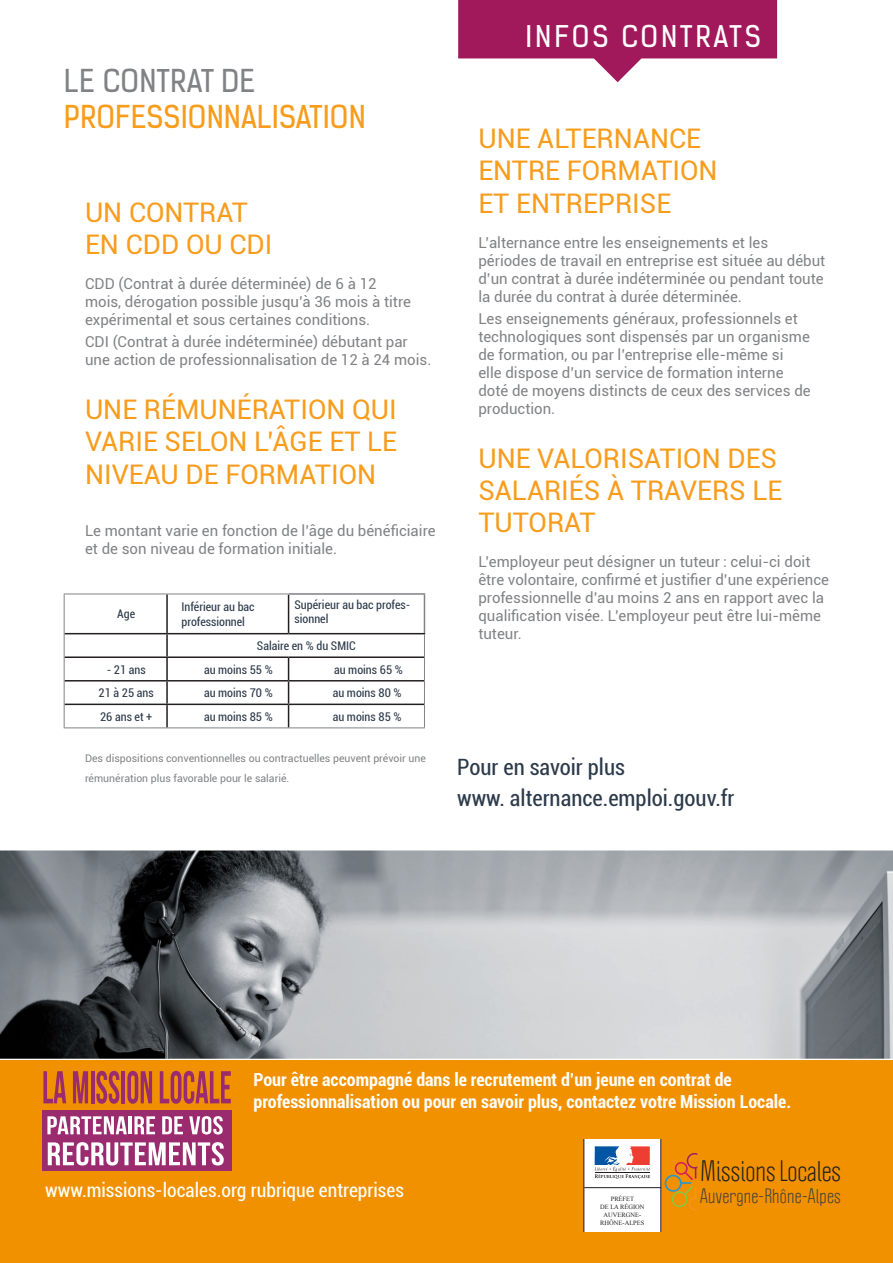
<style>
.page{position:relative;width:893px;height:1263px;background:#fff}
.page>*{position:absolute;margin:0;border:0;box-sizing:border-box;transform-origin:0 0}
.Titre_niv1{font:30px/36px "Kelson Sans";letter-spacing:.005em;color:#f89c1c}
.t1{font:28.5px "Kelson Sans";letter-spacing:.1em;color:#fff}
.Titre_niv_2{font:27px/32.4px "Roboto";color:#f89c1c}
.t2{font:25.95px "Politica";color:#231f20}
.TXT_intro{font:condensed 22.5px "Roboto";color:#2c3a4a}
.TXT_intro-2{font:condensed 19.5px "Roboto";color:#fff}
.t3{font:18.15px "Politica";letter-spacing:.015em;color:#3e3e3f}
.TXT_intro-3{font:700 condensed 18px/21.6px "Roboto";color:#fff}
.TXT_courant{font:15px/18px "Roboto";color:#808285}
.Titre_niv_2-2{font:15px/18px "Roboto";color:#808285}
.t4{font:condensed 12px/14.4px "Roboto";color:#2c3a4a}
.TXT_courant-2{font:10.5px/19.5px "Roboto";color:#808285}
.t5{font:6.45px/7.8px "Times New Roman";color:#231f20;text-align:center}
.s1{color:#808285}
</style>
<div class="page">
<div style="left:0;top:1060px;width:893px;height:203px;background:#f29100"></div>
<svg style="left:458px;top:0;width:319px;height:82px"></svg>
<svg style="left:584px;top:1140px;width:113px;height:92px"></svg>
<hr style="left:584px;top:1187px;width:77px;height:1px;background:#231f20">
<div style="left:43px;top:1110px;width:189px;height:61px;background:#9a2b6e"></div>
<svg style="left:47px;top:1116px;width:80px;height:18px"></svg>
<hr style="left:129px;top:1116px;width:3px;height:18px;background:#fff">
<svg style="left:134px;top:1116px;width:21px;height:18px"></svg>
<svg style="left:162px;top:1116px;width:21px;height:18px"></svg>
<svg style="left:189px;top:1116px;width:34px;height:18px"></svg>
<svg style="left:48px;top:1142px;width:176px;height:23px"></svg>
<svg style="left:43px;top:1071px;width:23px;height:32px"></svg>
<svg style="left:73px;top:1071px;width:15px;height:32px"></svg>
<hr style="left:91px;top:1071px;width:3px;height:32px;background:#9a2b6e">
<svg style="left:96px;top:1071px;width:23px;height:33px"></svg>
<hr style="left:121px;top:1071px;width:4px;height:32px;background:#9a2b6e">
<svg style="left:127px;top:1071px;width:25px;height:33px"></svg>
<svg style="left:160px;top:1071px;width:71px;height:33px"></svg>
<img style="left:0;top:850px;width:893px;height:209px">
<hr style="left:166px;top:594px;width:2px;height:39px;background:#231f20">
<hr style="left:288px;top:595px;width:1px;height:38px;background:#231f20">
<hr style="left:65px;top:633px;width:102px;height:1px;background:#231f20">
<hr style="left:167px;top:633px;width:122px;height:1px;background:#231f20">
<hr style="left:166px;top:634px;width:2px;height:22px;background:#231f20">
<hr style="left:289px;top:633px;width:136px;height:1px;background:#231f20">
<hr style="left:65px;top:656px;width:102px;height:2px;background:#231f20">
<hr style="left:167px;top:656px;width:122px;height:2px;background:#231f20">
<hr style="left:166px;top:658px;width:2px;height:22px;background:#231f20">
<hr style="left:289px;top:656px;width:135px;height:2px;background:#231f20">
<hr style="left:65px;top:680px;width:102px;height:1px;background:#231f20">
<hr style="left:167px;top:680px;width:122px;height:1px;background:#231f20">
<hr style="left:166px;top:681px;width:2px;height:23px;background:#231f20">
<hr style="left:289px;top:680px;width:135px;height:1px;background:#231f20">
<hr style="left:65px;top:704px;width:102px;height:1px;background:#231f20">
<hr style="left:167px;top:704px;width:122px;height:1px;background:#231f20">
<hr style="left:166px;top:705px;width:2px;height:22px;background:#231f20">
<hr style="left:289px;top:704px;width:135px;height:1px;background:#231f20">
<svg style="left:288px;top:658px;width:1px;height:69px"></svg>
<hr style="left:64px;top:594px;width:103px;height:1px;background:#808285">
<hr style="left:64px;top:594px;width:1px;height:40px;background:#808285">
<hr style="left:167px;top:594px;width:122px;height:1px;background:#808285">
<svg style="left:64px;top:634px;width:1px;height:93px"></svg>
<svg style="left:424px;top:634px;width:1px;height:93px"></svg>
<hr style="left:64px;top:727px;width:103px;height:1px;background:#808285">
<hr style="left:167px;top:727px;width:122px;height:1px;background:#808285">
<hr style="left:289px;top:727px;width:136px;height:1px;background:#808285">
<hr style="left:289px;top:593px;width:136px;height:2px;background:#808285">
<hr style="left:424px;top:595px;width:1px;height:38px;background:#808285">
<p class="Titre_niv1" style="left:64px;top:63px;width:303px"><span class="s1">LE CONTRAT DE<br></span>PROFESSIONNALISATION</p>
<p class="Titre_niv_2" style="left:85px;top:195px;width:189px">UN CONTRAT<br>EN CDD OU CDI</p>
<p class="TXT_courant" style="left:85px;top:274px;width:327px">CDD (Contrat à durée déterminée) de 6 à 12 mois, dérogation possible jusqu’à 36 mois à titre expérimental et sous certaines conditions.</p>
<p class="TXT_courant" style="left:85px;top:332px;width:348px">CDI (Contrat à durée indéterminée) débutant par une action de professionnalisation de 12 à 24 mois.</p>
<p class="Titre_niv_2" style="left:85px;top:392px;width:313px;text-align:justify">UNE RÉMUNÉRATION QUI VARIE SELON L’ÂGE ET LE NIVEAU DE FORMATION</p>
<p class="Titre_niv_2-2" style="left:85px;top:521px;width:352px">Le montant varie en fonction de l’âge du bénéficiaire et de son niveau de formation initiale.</p>
<p class="t4" style="left:117px;top:606px;width:19px">Age</p>
<p class="t4" style="left:182px;top:599px;width:75px">Inférieur au bac professionnel</p>
<p class="t4" style="left:295px;top:597px;width:117px">Supérieur au bac profes&shy;sionnel</p>
<p class="t4" style="left:257px;top:638px;width:100px">Salaire en % du SMIC</p>
<p class="t4" style="left:107px;top:662px;width:41px">- 21 ans</p>
<p class="t4" style="left:204px;top:662px;width:70px">au moins 55 %</p>
<p class="t4" style="left:334px;top:662px;width:70px">au moins 65 %</p>
<p class="t4" style="left:99px;top:685px;width:57px">21 à 25 ans</p>
<p class="t4" style="left:204px;top:685px;width:70px">au moins 70 %</p>
<p class="t4" style="left:333px;top:685px;width:70px">au moins 80 %</p>
<p class="t4" style="left:100px;top:709px;width:54px">26 ans et +</p>
<p class="t4" style="left:204px;top:709px;width:70px">au moins 85 %</p>
<p class="t4" style="left:333px;top:709px;width:70px">au moins 85 %</p>
<p class="TXT_courant-2" style="left:85px;top:748px;width:342px">Des dispositions conventionnelles ou contractuelles peuvent prévoir une rémunération plus favorable pour le salarié.</p>
<h2 class="t1" style="left:526px;top:19px;width:237px">INFOS CONTRATS</h2>
<p class="Titre_niv_2" style="left:478px;top:121px;width:241px">UNE ALTERNANCE<br>ENTRE FORMATION<br>ET ENTREPRISE</p>
<p class="TXT_courant" style="left:478px;top:233px;width:348px">L’alternance entre les enseignements et les périodes de travail en entreprise est située au début d’un contrat à durée indéterminée ou pendant toute la durée du contrat à durée déterminée.</p>
<p class="TXT_courant" style="left:478px;top:309px;width:334px">Les enseignements généraux, professionnels et technologiques sont dispensés par un organisme de formation, ou par l’entreprise elle-même si<br>elle dispose d’un service de formation interne doté de moyens distincts de ceux des services de production.</p>
<p class="Titre_niv_2" style="left:478px;top:441px;width:305px">UNE VALORISATION DES<br>SALARIÉS À TRAVERS LE<br>TUTORAT</p>
<p class="TXT_courant" style="left:478px;top:552px;width:352px">L’employeur peut désigner un tuteur : celui-ci doit être volontaire, confirmé et justifier d’une expérience professionnelle d’au moins 2 ans en rapport avec la qualification visée. L’employeur peut être lui-même tuteur.</p>
<p class="TXT_intro" style="left:457px;top:751px;width:169px">Pour en savoir plus</p>
<p class="TXT_intro" style="left:457px;top:782px;width:279px">www. alternance.emploi.gouv.fr</p>
<p class="TXT_intro-3" style="left:254px;top:1068px;width:539px">Pour être accompagné dans le recrutement d’un jeune en contrat de professionnalisation ou pour en savoir plus, contactez votre Mission Locale.</p>
<p class="TXT_intro-2" style="left:45px;top:1177px;width:360px">www.missions-locales.org rubrique entreprises</p>
<h3 class="t2" style="left:700px;top:1154px;width:142px">Missions Locales</h3>
<p class="t5" style="left:611px;top:1195px;width:25px">PRÉFET</p>
<p class="t3" style="left:700px;top:1184px;width:142px">Auvergne-Rhône-Alpes</p>
<p class="t5" style="left:600px;top:1203px;width:46px">DE LA RÉGION<br>AUVERGNE-<br>RHÔNE-ALPES</p>
</div>
